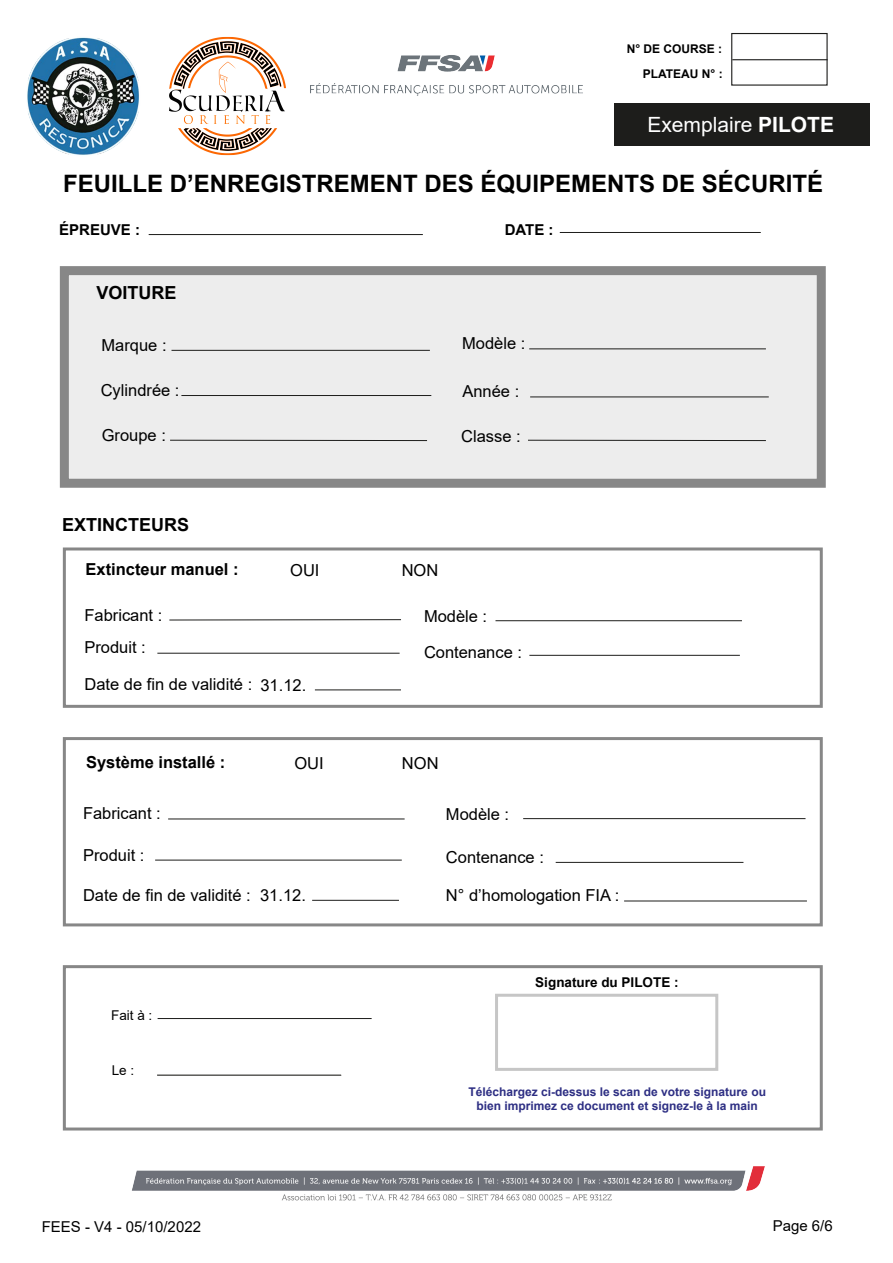
<style>
.page{position:relative;width:893px;height:1263px;background:#fff}
.page>*{position:absolute;margin:0;border:0;box-sizing:border-box;transform-origin:0 0}
.t1{font:700 24px "Arial";color:#000}
.t2{font:21px "Arial";color:#fff}
.t3{font:700 18px "Arial";color:#000}
.t4{font:16.5px "Arial";color:#000}
.t5{font:700 16.5px "Arial";color:#000}
.t6{font:15px "Arial";color:#000}
.t7{font:700 15px "Arial";color:#000}
.t8{font:700 13.5px "Arial";color:#000}
.t9{font:13.5px "Arial";color:#000}
.t10{font:700 12px/14.4px "Arial";color:#2d2e83;text-align:center}
.t11{font:700 12px/24.9px "Arial";color:#000;text-align:right}
.s1{font-weight:700}
</style>
<div class="page">
<img style="left:359px;top:55px;width:224px;height:41px">
<img style="left:132px;top:1166px;width:633px;height:35px">
<hr style="left:560px;top:232px;width:201px;height:1px;background:#1d1d1b">
<div style="left:614px;top:104px;width:255px;height:42px;background:#1d1d1b"></div>
<hr style="left:149px;top:234px;width:274px;height:1px;background:#1d1d1b">
<div style="left:731px;top:33px;width:97px;height:53px;border:1px solid #1d1d1b"></div>
<hr style="left:732px;top:59px;width:96px;height:1px;background:#1d1d1b">
<div style="left:60px;top:266px;width:766px;height:222px;background:#ededed;border:9px solid #878787"></div>
<hr style="left:529px;top:348px;width:237px;height:1px;background:#1d1d1b">
<hr style="left:171px;top:350px;width:259px;height:1px;background:#1d1d1b">
<hr style="left:181px;top:395px;width:250px;height:1px;background:#1d1d1b">
<hr style="left:530px;top:397px;width:239px;height:1px;background:#1d1d1b">
<hr style="left:170px;top:440px;width:257px;height:1px;background:#1d1d1b">
<hr style="left:528px;top:440px;width:238px;height:1px;background:#1d1d1b">
<div style="left:63px;top:547px;width:760px;height:161px;border:3px solid #878787"></div>
<hr style="left:169px;top:619px;width:232px;height:1px;background:#1d1d1b">
<hr style="left:495px;top:620px;width:247px;height:1px;background:#1d1d1b">
<hr style="left:157px;top:653px;width:243px;height:1px;background:#1d1d1b">
<hr style="left:529px;top:655px;width:211px;height:1px;background:#1d1d1b">
<hr style="left:315px;top:689px;width:86px;height:1px;background:#1d1d1b">
<div style="left:63px;top:737px;width:760px;height:189px;border:3px solid #878787"></div>
<hr style="left:168px;top:818px;width:237px;height:1px;background:#1d1d1b">
<hr style="left:523px;top:818px;width:282px;height:1px;background:#1d1d1b">
<hr style="left:155px;top:860px;width:247px;height:1px;background:#1d1d1b">
<hr style="left:556px;top:862px;width:187px;height:1px;background:#1d1d1b">
<hr style="left:312px;top:900px;width:87px;height:1px;background:#1d1d1b">
<hr style="left:624px;top:901px;width:183px;height:1px;background:#1d1d1b">
<div style="left:63px;top:965px;width:760px;height:165px;background:#fff;border:3px solid #878787"></div>
<hr style="left:158px;top:1018px;width:214px;height:1px;background:#1d1d1b">
<hr style="left:157px;top:1075px;width:184px;height:1px;background:#1d1d1b">
<div style="left:495px;top:994px;width:223px;height:77px;background:#fff;border:3px solid #c6c6c6"></div>
<img style="left:27px;top:37px;width:69px;height:118px">
<img style="left:96px;top:37px;width:262px;height:119px">
<p class="t11" style="left:627px;top:36px;width:98px">N° DE COURSE :<br>PLATEAU N° :</p>
<p class="t2" style="left:647px;top:110px;width:188px">Exemplaire <span class="s1">PILOTE</span></p>
<h1 class="t1" style="left:63px;top:166px;width:762px">FEUILLE D’ENREGISTREMENT DES ÉQUIPEMENTS DE SÉCURITÉ</h1>
<p class="t7" style="left:59px;top:220px;width:82px">ÉPREUVE :</p>
<p class="t7" style="left:505px;top:219px;width:50px">DATE :</p>
<p class="t3" style="left:97px;top:280px;width:82px">VOITURE</p>
<p class="t4" style="left:102px;top:333px;width:67px">Marque :</p>
<p class="t4" style="left:462px;top:332px;width:65px">Modèle :</p>
<p class="t4" style="left:101px;top:378px;width:80px">Cylindrée :</p>
<p class="t4" style="left:102px;top:424px;width:66px">Groupe :</p>
<p class="t4" style="left:461px;top:424px;width:61px">Classe :</p>
<p class="t4" style="left:462px;top:380px;width:58px">Année :</p>
<p class="t3" style="left:62px;top:512px;width:129px">EXTINCTEURS</p>
<p class="t5" style="left:85px;top:557px;width:155px">Extincteur manuel :</p>
<p class="t4" style="left:290px;top:558px;width:31px">OUI</p>
<p class="t4" style="left:402px;top:558px;width:38px">NON</p>
<p class="t4" style="left:84px;top:604px;width:79px">Fabricant :</p>
<p class="t4" style="left:424px;top:605px;width:65px">Modèle :</p>
<p class="t4" style="left:84px;top:636px;width:63px">Produit :</p>
<p class="t4" style="left:424px;top:641px;width:100px">Contenance :</p>
<p class="t4" style="left:84px;top:673px;width:223px">Date de fin de validité : 31.12.</p>
<p class="t5" style="left:86px;top:751px;width:141px">Système installé :</p>
<p class="t4" style="left:83px;top:801px;width:79px">Fabricant :</p>
<p class="t4" style="left:446px;top:803px;width:65px">Modèle :</p>
<p class="t4" style="left:83px;top:844px;width:63px">Produit :</p>
<p class="t4" style="left:446px;top:846px;width:100px">Contenance :</p>
<p class="t4" style="left:83px;top:884px;width:169px">Date de fin de validité :</p>
<p class="t4" style="left:294px;top:752px;width:31px">OUI</p>
<p class="t4" style="left:402px;top:752px;width:38px">NON</p>
<p class="t4" style="left:260px;top:884px;width:47px">31.12.</p>
<p class="t4" style="left:446px;top:884px;width:175px">N° d’homologation FIA :</p>
<p class="t9" style="left:111px;top:1006px;width:43px">Fait à :</p>
<p class="t9" style="left:112px;top:1061px;width:24px">Le :</p>
<p class="t8" style="left:535px;top:973px;width:145px">Signature du PILOTE :</p>
<p class="t10" style="left:468px;top:1084px;width:299px">Téléchargez ci-dessus le scan de votre signature ou bien imprimez ce document et signez-le à la main</p>
<p class="t6" style="left:42px;top:1216px;width:161px">FEES - V4 - 05/10/2022</p>
<p class="t6" style="left:773px;top:1215px;width:62px">Page 6/6</p>
</div>
